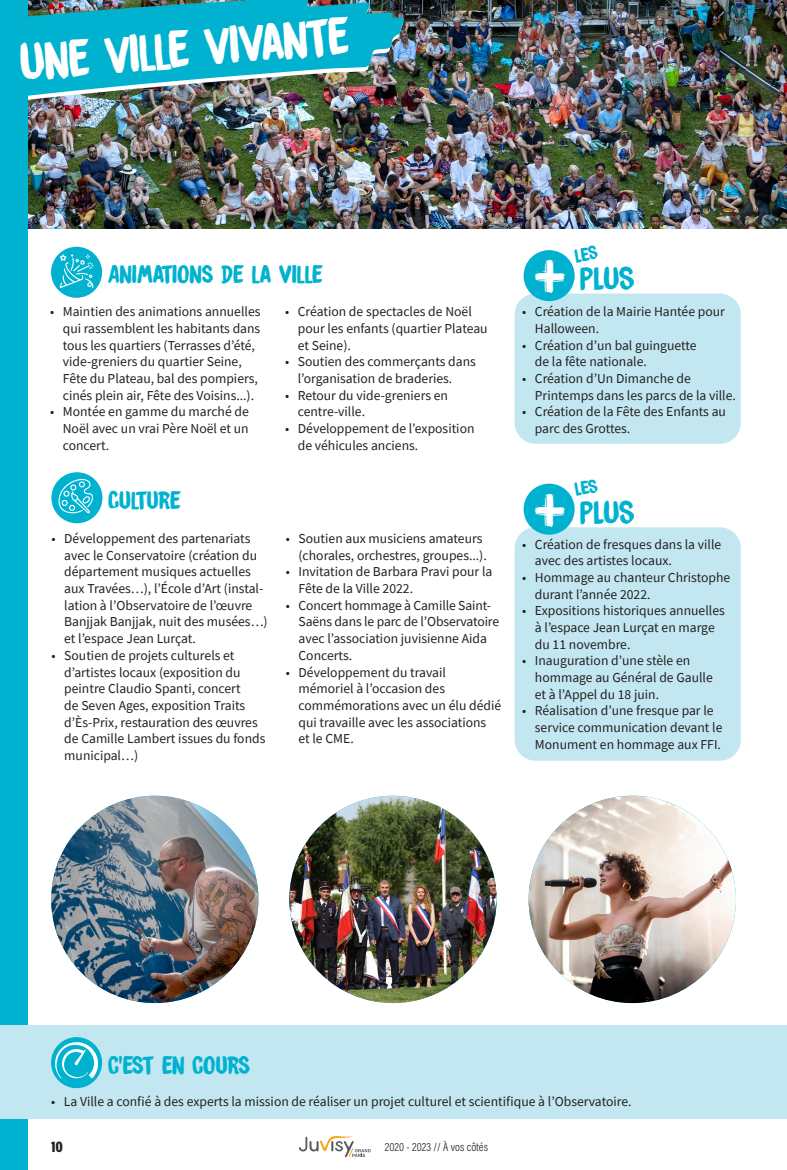
<style>
.page{position:relative;width:787px;height:1170px;background:#fff}
.page>*{position:absolute;margin:0;border:0;box-sizing:border-box;transform-origin:0 0}
.t1{font:46.5px "DK Brush Crush";color:#fff;scale:.96 1}
.t2{font:42.3px "appopaint";color:#fff}
.t3{font:28.65px "DK Brush Crush";letter-spacing:-.03em;color:#00b2cf}
.t4{font:22.5px "DK Brush Crush";letter-spacing:-.015em;color:#00b2cf}
.t5{font:22.5px "DK Brush Crush";letter-spacing:-.05em;color:#00b2cf}
.t6{font:22.5px "DK Brush Crush";letter-spacing:-.045em;color:#00b2cf}
.t7{font:15.75px "Acumin Variable Concept";color:#231f20}
.t8{font:13.65px/16.6px "Source Sans Pro";color:#231f20}
.t9{font:12px "Acumin Variable Concept";letter-spacing:.005em;color:#231f20}
</style>
<div class="page">
<svg style="left:299px;top:1136px;width:71px;height:21px"></svg>
<img style="left:28px;top:0;width:759px;height:228px">
<svg style="left:28px;top:98px;width:375px;height:4px"></svg>
<div style="left:0;top:0;width:28px;height:1169px;background:#00b2cf"></div>
<img style="left:28px;top:0;width:377px;height:98px">
<div style="left:0;top:1025px;width:787px;height:93px;background:#c3e7f1"></div>
<div style="left:51px;top:1036px;width:51px;height:51px;background:#00b2cf;border-radius:50%"></div>
<img style="left:51px;top:795px;width:207px;height:207px;border-radius:104px">
<img style="left:289px;top:795px;width:207px;height:207px;border-radius:104px">
<img style="left:528px;top:795px;width:208px;height:207px;border-radius:104px">
<svg style="left:52px;top:1039px;width:49px;height:41px"></svg>
<div style="left:51px;top:247px;width:51px;height:51px;background:#00b2cf;border-radius:50%"></div>
<div style="left:51px;top:472px;width:51px;height:51px;background:#00b2cf;border-radius:50%"></div>
<div style="left:525px;top:304px;width:205px;height:129px;background:#c3e7f1;border-radius:10px"></div>
<div style="left:514px;top:293px;width:227px;height:151px;border:21px solid #c3e7f1;border-radius:10px"></div>
<div style="left:523px;top:250px;width:51px;height:51px;background:#00b2cf;border-radius:50%"></div>
<div style="left:525px;top:537px;width:205px;height:213px;background:#c3e7f1;border-radius:10px"></div>
<div style="left:514px;top:527px;width:227px;height:233px;border:21px solid #c3e7f1;border-radius:10px"></div>
<div style="left:523px;top:483px;width:51px;height:51px;background:#00b2cf;border-radius:50%"></div>
<svg style="left:58px;top:478px;width:35px;height:36px"></svg>
<svg style="left:60px;top:254px;width:34px;height:34px"></svg>
<p class="t1" style="left:17px;top:30px;width:346px;rotate:-5deg">UNE VILLE VIVANTE</p>
<p class="t4" style="left:108px;top:258px;width:217px">ANIMATIONS DE LA VILLE</p>
<p class="t8" style="left:63px;top:303px;width:199px;text-indent:-13px">• Maintien des animations annuelles qui rassemblent les habitants dans tous les quartiers (Terrasses d’été, vide-greniers du quartier Seine, Fête du Plateau, bal des pompiers, cinés plein air, Fête des Voisins...).</p>
<p class="t8" style="left:63px;top:403px;width:187px;text-align:justify;text-indent:-13px">• Montée en gamme du marché de Noël avec un vrai Père Noël et un concert.</p>
<p class="t6" style="left:108px;top:483px;width:75px">CULTURE</p>
<p class="t8" style="left:64px;top:530px;width:205px;text-indent:-13px">• Développement des partenariats avec le Conservatoire (création du département musiques actuelles aux Travées…), l’École d’Art (instal&shy;lation à l’Observatoire de l’œuvre Banjjak Banjjak, nuit des musées…) et l’espace Jean Lurçat.</p>
<p class="t8" style="left:64px;top:647px;width:203px;text-indent:-13px">• Soutien de projets culturels et d’artistes locaux (exposition du peintre Claudio Spanti, concert<br>de Seven Ages, exposition Traits d’Ès-Prix, restauration des œuvres de Camille Lambert issues du fonds municipal…)</p>
<p class="t8" style="left:298px;top:303px;width:191px;text-indent:-13px">• Création de spectacles de Noël pour les enfants (quartier Plateau et Seine).</p>
<p class="t8" style="left:298px;top:353px;width:179px;text-indent:-13px">• Soutien des commerçants dans l’organisation de braderies.</p>
<p class="t8" style="left:298px;top:386px;width:152px;text-indent:-13px">• Retour du vide-greniers en centre-ville.</p>
<p class="t8" style="left:298px;top:420px;width:178px;text-indent:-13px">• Développement de l’exposition de véhicules anciens.</p>
<p class="t8" style="left:298px;top:530px;width:190px;text-indent:-13px">• Soutien aux musiciens amateurs (chorales, orchestres, groupes...).</p>
<p class="t8" style="left:298px;top:563px;width:195px;text-indent:-13px">• Invitation de Barbara Pravi pour la<br>Fête de la Ville 2022.</p>
<p class="t8" style="left:298px;top:597px;width:202px;text-indent:-13px">• Concert hommage à Camille Saint-<br>Saëns dans le parc de l’Observatoire avec l’association juvisienne Aida<br>Concerts.</p>
<p class="t8" style="left:298px;top:663px;width:204px;text-indent:-13px">• Développement du travail mémoriel à l’occasion des commémorations avec un élu dédié qui travaille avec les associations<br>et le CME.</p>
<p class="t2" style="left:535px;top:254px;width:32px">+</p>
<p class="t3" style="left:580px;top:258px;width:56px">PLUS</p>
<p class="t8" style="left:535px;top:303px;width:192px;text-indent:-13px">• Création de la Mairie Hantée pour<br>Halloween.</p>
<p class="t8" style="left:535px;top:336px;width:163px;text-indent:-13px">• Création d’un bal guinguette de la fête nationale.</p>
<p class="t8" style="left:535px;top:370px;width:202px;text-indent:-13px">• Création d’Un Dimanche de<br>Printemps dans les parcs de la ville.</p>
<p class="t8" style="left:535px;top:403px;width:193px;text-indent:-13px">• Création de la Fête des Enfants au parc des Grottes.</p>
<p class="t2" style="left:535px;top:487px;width:32px">+</p>
<p class="t3" style="left:580px;top:491px;width:56px">PLUS</p>
<p class="t8" style="left:535px;top:535px;width:188px;text-indent:-13px">• Création de fresques dans la ville avec des artistes locaux.</p>
<p class="t8" style="left:535px;top:569px;width:197px;text-indent:-13px">• Hommage au chanteur Christophe durant l’année 2022.</p>
<p class="t8" style="left:535px;top:602px;width:191px;text-indent:-13px">• Expositions historiques annuelles à l’espace Jean Lurçat en marge du 11 novembre.</p>
<p class="t8" style="left:535px;top:652px;width:179px;text-indent:-13px">• Inauguration d’une stèle en hommage au Général de Gaulle et à l’Appel du 18 juin.</p>
<p class="t8" style="left:535px;top:702px;width:189px;text-indent:-13px">• Réalisation d’une fresque par le service communication devant le<br>Monument en hommage aux FFI.</p>
<p class="t5" style="left:108px;top:1048px;width:144px">C’EST EN COURS</p>
<p class="t8" style="left:51px;top:1092px;width:582px">• La Ville a confié à des experts la mission de réaliser un projet culturel et scientifique à l’Observatoire.</p>
<p class="t7" style="left:51px;top:1135px;width:14px">10</p>
<p class="t9" style="left:385px;top:1138px;width:105px">2020 - 2023 // À vos côtés</p>
</div>
